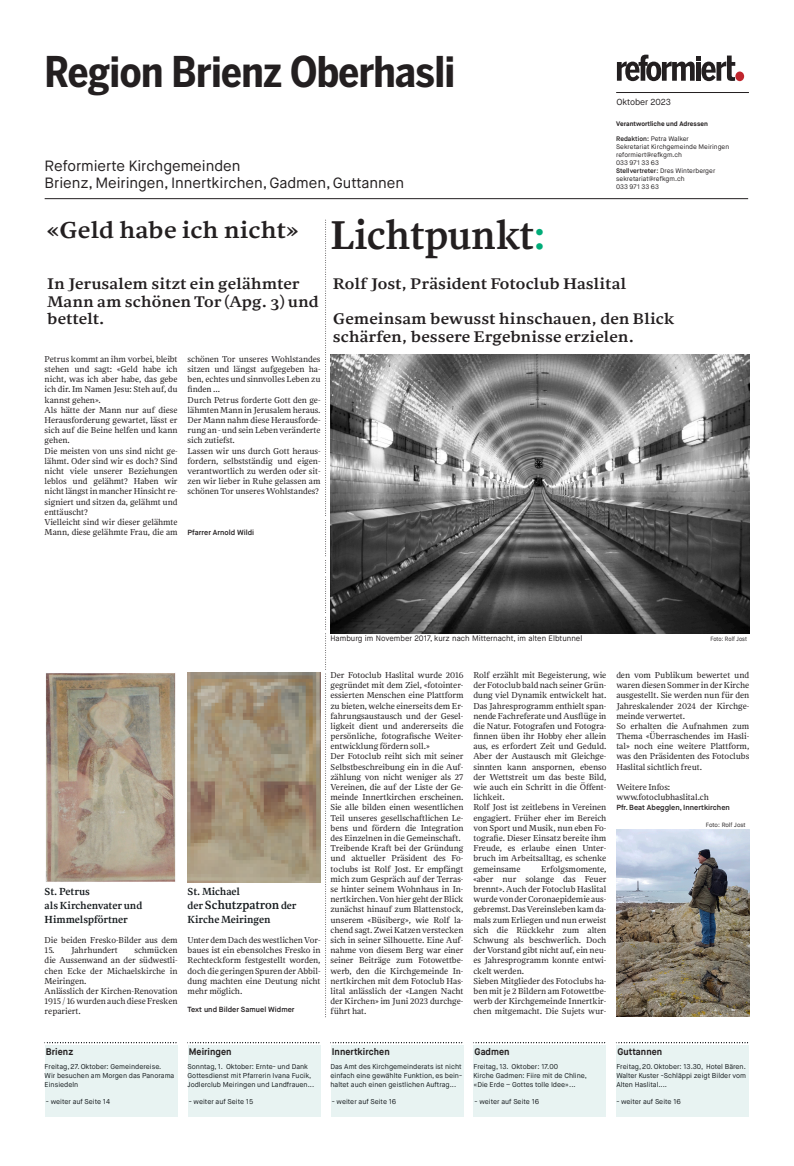
<style>
.page{position:relative;width:794px;height:1166px;background:#fff}
.page>*{position:absolute;margin:0;border:0;box-sizing:border-box;transform-origin:0 0}
.t1{font:700 42px "Benton Sans Cond";letter-spacing:-.015em;color:#231f20}
.t2{font:700 41.12px "NN Rekja";letter-spacing:-.025em;color:#231f20}
.t3{font:700 23.62px "NN Rekja";letter-spacing:-.005em;color:#231f20;scale:1.11 1}
.t4{font:700 15.75px/17.5px "NN Rekja";letter-spacing:-.005em;color:#231f20;scale:1.11 1}
.t5{font:14.88px/17.5px "Maison Neue";letter-spacing:-.005em;color:#231f20}
.t6{font:700 12.25px "NN Rekja";letter-spacing:-.01em;color:#14191c}
.t7{font:700 10.5px/14px "NN Rekja";letter-spacing:-.01em;color:#14191c}
.t8{font:700 9.62px "Maison Neue";letter-spacing:.005em;color:#231f20;scale:.95 1}
.t9{font:8.75px/10.2px "NN Rekja";letter-spacing:-.005em;color:#231f20}
.t10{font:8.75px "Maison Neue";letter-spacing:-.005em;color:#231f20}
.t11{font:7.88px "Maison Neue";color:#231f20}
.t12{font:600 7.44px "Maison Neue";color:#231f20}
.t13{font:7px/8.8px "Maison Neue";color:#14191c}
.t14{font:6.56px/7.9px "Maison Neue";color:#231f20}
.t15{font:700 6.56px "Maison Neue";color:#231f20}
.t16{font:6.12px "Maison Neue";color:#231f20;scale:.9 1}
.t17{font:6.12px "Maison Neue";color:#231f20}
.s1{font-weight:600}
.s2{color:#00ac78}
.s3{font-size:10.5px}
</style>
<div class="page">
<img style="left:188px;top:672px;width:132px;height:210px">
<svg style="left:325px;top:220px;width:1px;height:797px"></svg>
<hr style="left:45px;top:198px;width:703px;height:1px;background:#231f20">
<hr style="left:616px;top:92px;width:133px;height:1px;background:#231f20">
<svg style="left:617px;top:55px;width:118px;height:26px"></svg>
<div style="left:735px;top:72px;width:9px;height:9px;background:#c0262d;border-radius:50%"></div>
<div style="left:45px;top:1045px;width:133px;height:71px;background:#e8f3f2"></div>
<svg style="left:46px;top:1042px;width:131px;height:1px"></svg>
<div style="left:188px;top:1045px;width:132px;height:71px;background:#e8f3f2"></div>
<svg style="left:189px;top:1042px;width:131px;height:1px"></svg>
<div style="left:330px;top:1045px;width:133px;height:71px;background:#e8f3f2"></div>
<svg style="left:330px;top:1042px;width:133px;height:1px"></svg>
<div style="left:473px;top:1045px;width:133px;height:71px;background:#e8f3f2"></div>
<svg style="left:473px;top:1042px;width:133px;height:1px"></svg>
<div style="left:616px;top:1045px;width:133px;height:71px;background:#e8f3f2"></div>
<svg style="left:616px;top:1042px;width:133px;height:1px"></svg>
<img style="left:330px;top:354px;width:419px;height:279px">
<img style="left:616px;top:830px;width:133px;height:187px">
<img style="left:45px;top:673px;width:131px;height:209px">
<h1 class="t1" style="left:45px;top:53px;width:412px">Region Brienz Oberhasli</h1>
<h3 class="t5" style="left:45px;top:158px;width:361px">Reformierte Kirchgemeinden<br>Brienz, Meiringen, Innertkirchen, Gadmen, Guttannen</h3>
<p class="t10" style="left:616px;top:98px;width:56px">Oktober 2023</p>
<p class="t15" style="left:616px;top:121px;width:93px">Verantwortliche und Adressen</p>
<p class="t14" style="left:616px;top:136px;width:115px"><span class="s1">Redaktion:</span> Petra Walker<br>Sekretariat Kirchgemeinde Meiringen reformiert@refkgm.ch<br>033 971 33 63<br><span class="s1">Stellvertreter:</span> Dres Winterberger sekretariat@refkgm.ch<br>033 971 33 63</p>
<h3 class="t3" style="left:47px;top:221px;width:228px">«Geld habe ich nicht»</h3>
<h3 class="t4" style="left:47px;top:277px;width:246px">In Jerusalem sitzt ein gelähmter<br>Mann am schönen Tor (Apg. 3) und bettelt.</h3>
<p class="t9" style="left:45px;top:354px;width:134px">Petrus kommt an ihm vorbei, bleibt stehen und sagt: «Geld habe ich nicht, was ich aber habe, das gebe ich dir. Im Namen Jesu: Steh auf, du kannst gehen».<br>Als hätte der Mann nur auf diese<br>Herausforderung gewartet, lässt er sich auf die Beine helfen und kann gehen.<br>Die meisten von uns sind nicht ge&shy;lähmt. Oder sind wir es doch? Sind nicht viele unserer Beziehungen leblos und gelähmt? Haben wir nicht längst in mancher Hinsicht re&shy;signiert und sitzen da, gelähmt und enttäuscht?<br>Vielleicht sind wir dieser gelähmte<br>Mann, diese gelähmte Frau, die am</p>
<p class="t9" style="left:188px;top:354px;width:134px">schönen Tor unseres Wohlstandes sitzen und längst aufgegeben ha&shy;ben, echtes und sinnvolles Leben zu finden ...<br>Durch Petrus forderte Gott den ge&shy;lähmten Mann in Jerusalem heraus.<br>Der Mann nahm diese Herausforde&shy;rung an - und sein Leben veränderte sich zutiefst.<br>Lassen wir uns durch Gott heraus&shy;fordern, selbstständig und eigen&shy;verantwortlich zu werden oder sit&shy;zen wir lieber in Ruhe gelassen am schönen Tor unseres Wohlstandes?</p>
<p class="t12" style="left:188px;top:529px;width:68px">Pfarrer Arnold Wildi</p>
<h2 class="t2" style="left:330px;top:219px;width:217px">Lichtpunkt<span class="s2">:</span></h2>
<h3 class="t4" style="left:333px;top:277px;width:266px">Rolf Jost, Präsident Fotoclub Haslital</h3>
<h3 class="t4" style="left:333px;top:312px;width:309px">Gemeinsam bewusst hinschauen, den Blick schärfen, bessere Ergebnisse erzielen.</h3>
<p class="t7" style="left:45px;top:885px;width:99px">St. Petrus<br>als Kirchenvater und<br>Himmelspförtner</p>
<p class="t9" style="left:45px;top:936px;width:134px">Die beiden Fresko-Bilder aus dem</p>
<p class="t9" style="left:45px;top:946px;width:75px">15. Jahrhundert</p>
<p class="t9" style="left:45px;top:946px;width:134px;text-indent:90px">schmücken die Aussenwand an der südwestli&shy;chen Ecke der Michaelskirche in<br>Meiringen.<br>Anlässlich der Kirchen-Renovation<br>1915 / 16 wurden auch diese Fresken repariert.</p>
<p class="t7" style="left:188px;top:885px;width:54px">St. Michael</p>
<h3 class="t6" style="left:188px;top:900px;width:111px"><span class="s3">der</span> Schutzpatron <span class="s3">der</span></h3>
<p class="t7" style="left:188px;top:913px;width:85px">Kirche Meiringen</p>
<p class="t9" style="left:188px;top:936px;width:134px;text-align:justify">Unter dem Dach des westlichen Vor&shy;baues ist ein ebensolches Fresko in Rechteckform festgestellt worden, doch die geringen Spuren der Abbil&shy;dung machten eine Deutung nicht mehr möglich.</p>
<p class="t12" style="left:188px;top:1006px;width:109px">Text und Bilder Samuel Widmer</p>
<p class="t11" style="left:330px;top:635px;width:253px">Hamburg im November 2017, kurz nach Mitternacht, im alten Elbtunnel</p>
<p class="t9" style="left:330px;top:670px;width:134px">Der Fotoclub Haslital wurde 2016 gegründet mit dem Ziel, «fotointer&shy;essierten Menschen eine Plattform zu bieten, welche einerseits dem Er&shy;fahrungsaustausch und der Gesel&shy;ligkeit dient und andererseits die persönliche, fotografische Weiter&shy;entwicklung fördern soll.»<br>Der Fotoclub reiht sich mit seiner Selbstbeschreibung ein in die Auf&shy;zählung von nicht weniger als 27<br>Vereinen, die auf der Liste der Ge&shy;meinde Innertkirchen erscheinen.<br>Sie alle bilden einen wesentlichen Teil unseres gesellschaftlichen Le&shy;bens und fördern die Integration des Einzelnen in die Gemeinschaft.<br>Treibende Kraft bei der Gründung und aktueller Präsident des Fo&shy;toclubs ist Rolf Jost. Er empfängt mich zum Gespräch auf der Terras&shy;se hinter seinem Wohnhaus in In&shy;nertkirchen. Von hier geht der Blick zunächst hinauf zum Blattenstock, unserem «Büsiberg», wie Rolf la&shy;chend sagt. Zwei Katzen verstecken sich in seiner Silhouette. Eine Auf&shy;nahme von diesem Berg war einer seiner Beiträge zum Fotowettbe&shy;werb, den die Kirchgemeinde In&shy;nertkirchen mit dem Fotoclub Has&shy;lital anlässlich der «Langen Nacht der Kirchen» im Juni 2023 durchge&shy;führt hat.</p>
<p class="t9" style="left:473px;top:670px;width:134px">Rolf erzählt mit Begeisterung, wie der Fotoclub bald nach seiner Grün&shy;dung viel Dynamik entwickelt hat.<br>Das Jahresprogramm enthielt span&shy;nende Fachreferate und Ausflüge in die Natur. Fotografen und Fotogra&shy;finnen üben ihr Hobby eher allein aus, es erfordert Zeit und Geduld.<br>Aber der Austausch mit Gleichge&shy;sinnten kann anspornen, ebenso der Wettstreit um das beste Bild, wie auch ein Schritt in die Öffent&shy;lichkeit.<br>Rolf Jost ist zeitlebens in Vereinen engagiert. Früher eher im Bereich von Sport und Musik, nun eben Fo&shy;tografie. Dieser Einsatz bereite ihm<br>Freude, es erlaube einen Unter&shy;bruch im Arbeitsalltag, es schenke gemeinsame</p>
<p class="t9" style="left:473px;top:864px;width:134px;text-indent:68px">Erfolgsmomente, «aber nur solange das Feuer brennt». Auch der Fotoclub Haslital wurde von der Coronaepidemie aus&shy;gebremst. Das Vereinsleben kam da&shy;mals zum Erliegen und nun erweist sich die Rückkehr zum alten<br>Schwung als beschwerlich. Doch der Vorstand gibt nicht auf, ein neu&shy;es Jahresprogramm konnte entwi&shy;ckelt werden.<br>Sieben Mitglieder des Fotoclubs ha&shy;ben mit je 2 Bildern am Fotowettbe&shy;werb der Kirchgemeinde Innertkir&shy;chen mitgemacht. Die Sujets wur-</p>
<p class="t16" style="left:710px;top:636px;width:42px">Foto: Rolf Jost</p>
<p class="t9" style="left:616px;top:670px;width:134px">den vom Publikum bewertet und waren diesen Sommer in der Kirche ausgestellt. Sie werden nun für den<br>Jahreskalender 2024 der Kirchge&shy;meinde verwertet.<br>So erhalten die Aufnahmen zum<br>Thema «Überraschendes im Hasli&shy;tal» noch eine weitere Plattform, was den Präsidenten des Fotoclubs<br>Haslital sichtlich freut.</p>
<p class="t9" style="left:616px;top:783px;width:94px">Weitere Infos: www.fotoclubhaslital.ch</p>
<p class="t12" style="left:616px;top:805px;width:115px">Pfr. Beat Abegglen, Innertkirchen</p>
<p class="t17" style="left:705px;top:822px;width:42px">Foto: Rolf Jost</p>
<p class="t8" style="left:46px;top:1047px;width:30px">Brienz</p>
<p class="t13" style="left:45px;top:1063px;width:131px">Freitag, 27. Oktober: Gemeindereise.<br>Wir besuchen am Morgen das Panorama<br>Einsiedeln</p>
<p class="t13" style="left:46px;top:1098px;width:66px">- weiter auf Seite 14</p>
<p class="t8" style="left:189px;top:1047px;width:47px">Meiringen</p>
<p class="t13" style="left:188px;top:1063px;width:128px">Sonntag, 1. Oktober: Ernte- und Dank<br>Gottesdienst mit Pfarrerin Ivana Fucik,<br>Jodlerclub Meiringen und Landfrauen...</p>
<p class="t13" style="left:189px;top:1098px;width:66px">- weiter auf Seite 15</p>
<p class="t8" style="left:332px;top:1047px;width:63px">Innertkirchen</p>
<p class="t13" style="left:330px;top:1063px;width:133px;text-align:justify">Das Amt des Kirchgemeinderats ist nicht einfach eine gewählte Funktion, es bein&shy;haltet auch einen geistlichen Auftrag...</p>
<p class="t13" style="left:332px;top:1098px;width:66px">- weiter auf Seite 16</p>
<p class="t8" style="left:474px;top:1047px;width:38px">Gadmen</p>
<p class="t13" style="left:473px;top:1063px;width:115px">Freitag, 13. Oktober: 17.00<br>Kirche Gadmen: Fiire mit de Chline, «Die Erde – Gottes tolle Idee»...</p>
<p class="t13" style="left:474px;top:1098px;width:66px">- weiter auf Seite 16</p>
<p class="t8" style="left:617px;top:1047px;width:49px">Guttannen</p>
<p class="t13" style="left:616px;top:1063px;width:131px;text-align:justify">Freitag, 20. Oktober: 13.30, Hotel Bären.<br>Walter Kuster -Schläppi zeigt Bilder vom Alten Haslital....</p>
<p class="t13" style="left:616px;top:1098px;width:66px">- weiter auf Seite 16</p>
</div>
